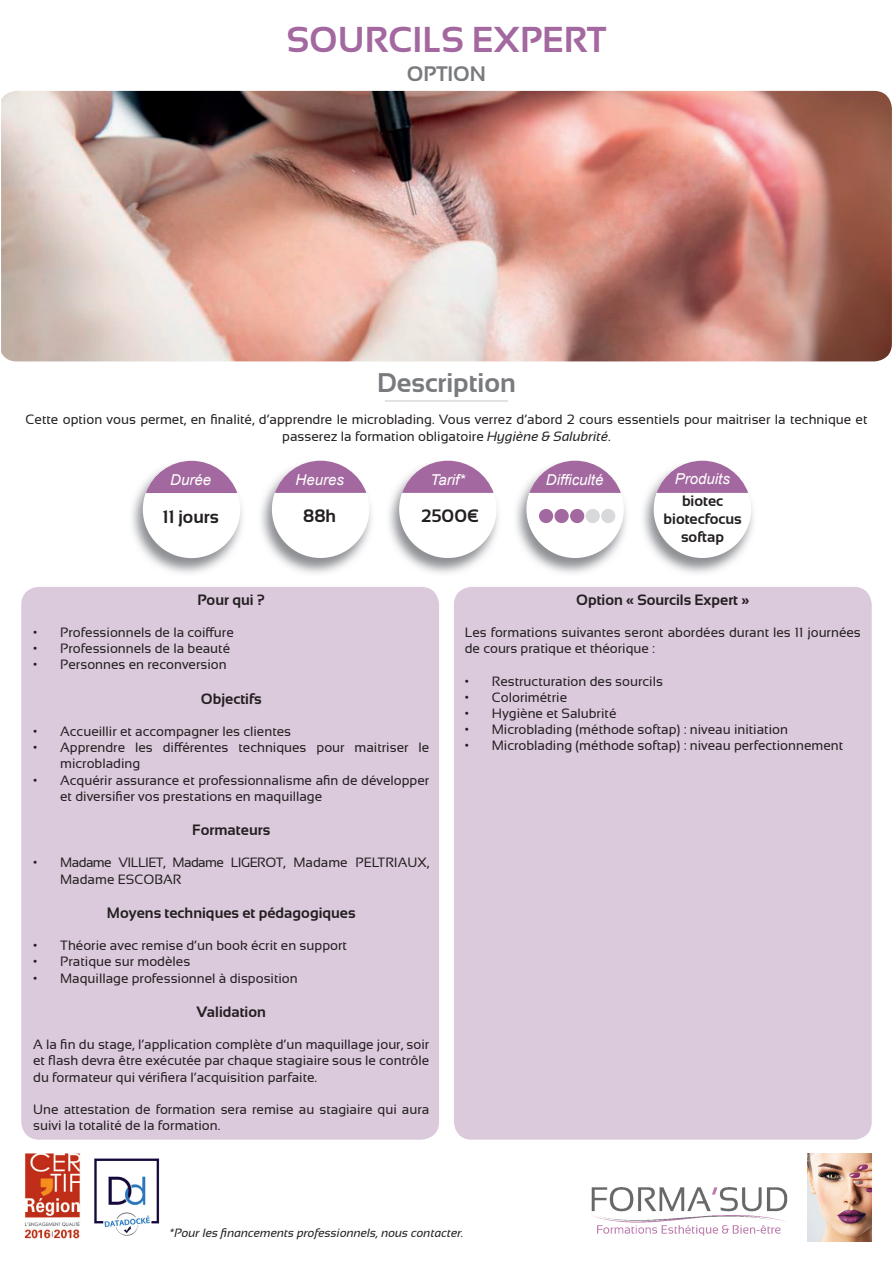
<style>
.page{position:relative;width:893px;height:1263px;background:#fff}
.page>*{position:absolute;margin:0;border:0;box-sizing:border-box;transform-origin:0 0}
.t1{font:700 36px "Sansation";color:#a3689f}
.t2{font:700 27px "Sansation";color:#787a7d}
.t3{font:700 21px "Sansation";color:#787a7d}
.t4{font:700 18px "Sansation";color:#231f20}
.t5{font:700 15px/18px "Sansation";color:#231f20;text-align:center}
.t6{font:italic 15px "Arial";color:#fff}
.t7{font:13.5px/16.2px "Sansation";color:#231f20}
.t8{font:13.5px/16.2px "Sansation";letter-spacing:-.02em;color:#231f20}
.t9{font:italic 12px "Sansation";color:#231f20}
.s1{font-style:italic}
</style>
<div class="page">
<img style="left:25px;top:1154px;width:55px;height:85px">
<div style="left:21px;top:587px;width:418px;height:553px;background:#dbc9dc;border-radius:18px"></div>
<div style="left:454px;top:587px;width:418px;height:553px;background:#dbc9dc;border-radius:18px"></div>
<img style="left:1px;top:91px;width:891px;height:270px">
<img style="left:808px;top:1154px;width:64px;height:88px">
<img style="left:591px;top:1187px;width:197px;height:49px">
<img style="left:261px;top:460px;width:110px;height:113px">
<div style="left:272px;top:461px;width:97px;height:97px;background:#fff;border-radius:50%"></div>
<svg style="left:275px;top:461px;width:91px;height:32px"></svg>
<img style="left:516px;top:460px;width:110px;height:113px">
<div style="left:526px;top:461px;width:98px;height:97px;background:#fff;border-radius:50%"></div>
<svg style="left:529px;top:461px;width:92px;height:32px"></svg>
<img style="left:643px;top:460px;width:110px;height:113px">
<div style="left:654px;top:461px;width:97px;height:97px;background:#fff;border-radius:50%"></div>
<svg style="left:657px;top:461px;width:91px;height:32px"></svg>
<img style="left:389px;top:460px;width:109px;height:113px">
<div style="left:399px;top:461px;width:98px;height:97px;background:#fff;border-radius:50%"></div>
<svg style="left:402px;top:461px;width:92px;height:32px"></svg>
<div style="left:539px;top:509px;width:14px;height:14px;background:#a3689f;border-radius:50%"></div>
<div style="left:554px;top:509px;width:15px;height:14px;background:#a3689f;border-radius:50%"></div>
<div style="left:570px;top:509px;width:14px;height:14px;background:#a3689f;border-radius:50%"></div>
<div style="left:586px;top:509px;width:14px;height:14px;background:#d8d9da;border-radius:50%"></div>
<div style="left:601px;top:509px;width:14px;height:14px;background:#d8d9da;border-radius:50%"></div>
<hr style="left:385px;top:400px;width:123px;height:2px;background:#d8d9da">
<img style="left:132px;top:460px;width:110px;height:113px">
<div style="left:143px;top:461px;width:97px;height:97px;background:#fff;border-radius:50%"></div>
<svg style="left:146px;top:461px;width:91px;height:32px"></svg>
<img style="left:94px;top:1158px;width:66px;height:78px">
<h1 class="t1" style="left:287px;top:19px;width:321px">SOURCILS EXPERT</h1>
<h3 class="t3" style="left:407px;top:62px;width:81px">OPTION</h3>
<h2 class="t2" style="left:377px;top:367px;width:140px">Description</h2>
<p class="t7" style="left:26px;top:412px;width:843px;text-align:center">Cette option vous permet, en finalité, d’apprendre le microblading. Vous verrez d’abord 2 cours essentiels pour maitriser la technique et passerez la formation obligatoire <span class="s1">Hygiène &amp; Salubrité</span>.</p>
<p class="t6" style="left:431px;top:470px;width:36px">Tarif*</p>
<p class="t6" style="left:546px;top:470px;width:59px">Difficulté</p>
<p class="t6" style="left:675px;top:469px;width:57px">Produits</p>
<h3 class="t4" style="left:303px;top:506px;width:35px">88h</h3>
<h3 class="t4" style="left:421px;top:506px;width:60px">2500€</h3>
<p class="t6" style="left:295px;top:470px;width:50px">Heures</p>
<p class="t6" style="left:170px;top:470px;width:42px">Durée</p>
<p class="t5" style="left:664px;top:492px;width:79px">biotec biotecfocus softap</p>
<h3 class="t4" style="left:162px;top:506px;width:58px">11 jours</h3>
<p class="t5" style="left:197px;top:590px;width:69px">Pour qui ?</p>
<p class="t7" style="left:33px;top:624px;width:202px">• Professionnels de la coiffure</p>
<p class="t7" style="left:33px;top:640px;width:198px">• Professionnels de la beauté</p>
<p class="t7" style="left:33px;top:656px;width:195px">• Personnes en reconversion</p>
<p class="t5" style="left:201px;top:689px;width:62px">Objectifs</p>
<p class="t7" style="left:33px;top:723px;width:259px">• Accueillir et accompagner les clientes</p>
<p class="t7" style="left:60px;top:739px;width:371px;text-indent:-27px">• Apprendre les différentes techniques pour maitriser le microblading</p>
<p class="t7" style="left:60px;top:772px;width:371px;text-indent:-27px">• Acquérir assurance et professionnalisme afin de développer et diversifier vos prestations en maquillage</p>
<p class="t5" style="left:192px;top:821px;width:79px">Formateurs</p>
<p class="t8" style="left:60px;top:854px;width:371px;text-indent:-27px">• Madame VILLIET, Madame LIGEROT, Madame PELTRIAUX,<br>Madame ESCOBAR</p>
<p class="t5" style="left:107px;top:903px;width:250px">Moyens techniques et pédagogiques</p>
<p class="t7" style="left:33px;top:937px;width:315px">• Théorie avec remise d’un book écrit en support</p>
<p class="t7" style="left:33px;top:953px;width:159px">• Pratique sur modèles</p>
<p class="t7" style="left:33px;top:970px;width:266px">• Maquillage professionnel à disposition</p>
<p class="t5" style="left:197px;top:1002px;width:71px">Validation</p>
<p class="t7" style="left:33px;top:1036px;width:398px;text-align:justify">A la fin du stage, l’application complète d’un maquillage jour, soir et flash devra être exécutée par chaque stagiaire sous le contrôle du formateur qui vérifiera l’acquisition parfaite.</p>
<p class="t7" style="left:33px;top:1101px;width:398px">Une attestation de formation sera remise au stagiaire qui aura suivi la totalité de la formation.</p>
<p class="t5" style="left:576px;top:590px;width:175px">Option « Sourcils Expert »</p>
<p class="t7" style="left:465px;top:624px;width:398px">Les formations suivantes seront abordées durant les 11 journées de cours pratique et théorique :</p>
<p class="t7" style="left:465px;top:673px;width:200px">• Restructuration des sourcils</p>
<p class="t7" style="left:465px;top:689px;width:104px">• Colorimétrie</p>
<p class="t7" style="left:465px;top:705px;width:153px">• Hygiène et Salubrité</p>
<p class="t7" style="left:465px;top:721px;width:325px">• Microblading (méthode softap) : niveau initiation</p>
<p class="t7" style="left:465px;top:737px;width:380px">• Microblading (méthode softap) : niveau perfectionnement</p>
<p class="t9" style="left:170px;top:1226px;width:296px">*Pour les financements professionnels, nous contacter.</p>
</div>
